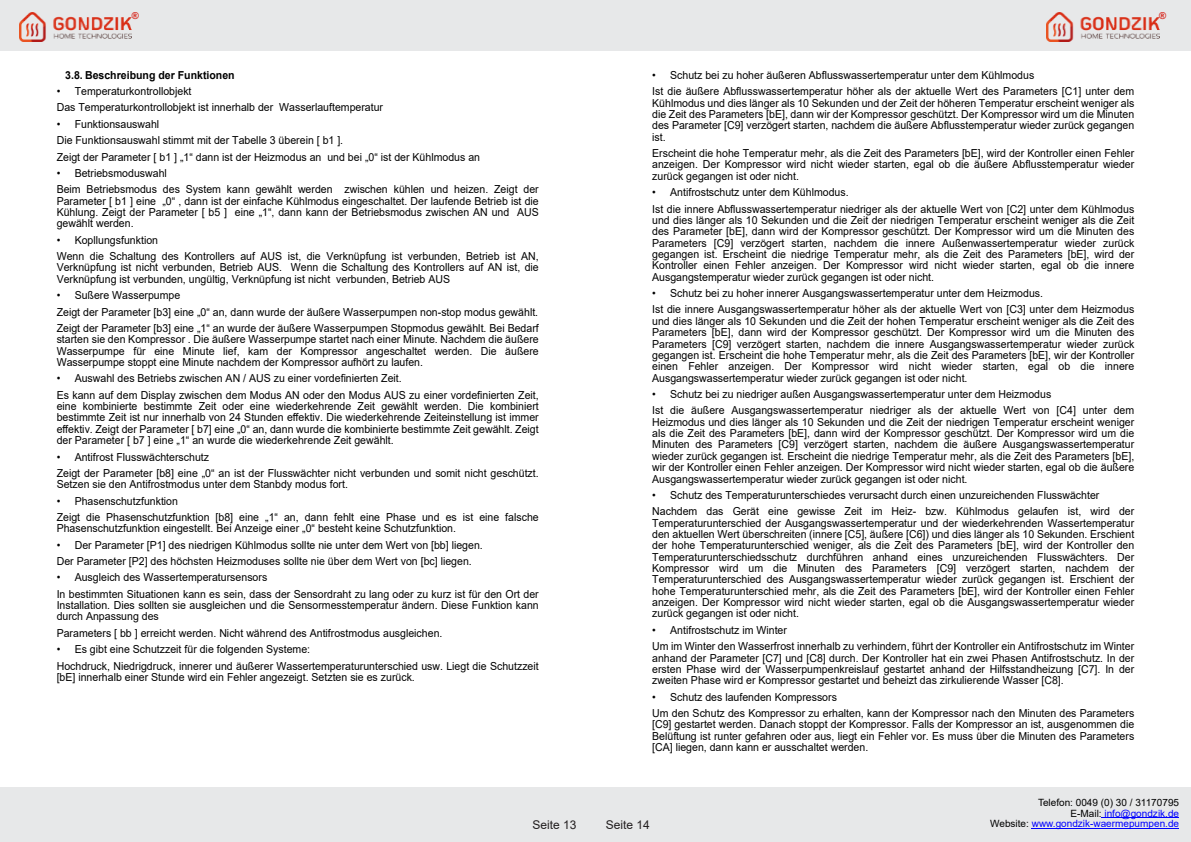
<style>
.page{position:relative;width:1191px;height:842px;background:#fff}
.page>*{position:absolute;margin:0;border:0;box-sizing:border-box;transform-origin:0 0}
.t1{font:12px "Arial";color:#231f20}
.t2{font:11px/11.4px "Arial";color:#000;scale:.96 1}
.t3{font:700 11px "Arial";color:#000;scale:.96 1}
.t4{font:10px/10.3px "Arial";color:#000;text-align:right}
.t5{font:10px "Arial";color:#00f}
.t6{font:900 9.6px "Arial";color:#d82f26}
.s1{color:#00f}
.s2{color:#000}
</style>
<div class="page">
<div style="left:0;top:0;width:1191px;height:51px;background:#e7e8e9"></div>
<div style="left:0;top:787px;width:1191px;height:55px;background:#e7e8e9"></div>
<hr style="left:1101px;top:817px;width:78px;height:1px;background:#00f">
<hr style="left:1031px;top:828px;width:148px;height:1px;background:#00f">
<img style="left:20px;top:12px;width:112px;height:30px">
<img style="left:1047px;top:12px;width:112px;height:30px">
<p class="t6" style="left:132px;top:12px;width:9px">®</p>
<p class="t6" style="left:1158px;top:12px;width:9px">®</p>
<p class="t3" style="left:65px;top:71px;width:178px">3.8. Beschreibung der Funktionen</p>
<p class="t2" style="left:57px;top:84px;width:341px;line-height:16.4px">• Temperaturkontrollobjekt<br>Das Temperaturkontrollobjekt ist innerhalb der Wasserlauftemperatur</p>
<p class="t2" style="left:57px;top:117px;width:442px;line-height:16.4px">• Funktionsauswahl<br>Die Funktionsauswahl stimmt mit der Tabelle 3 überein [ b1 ].<br>Zeigt der Parameter [ b1 ] „1“ dann ist der Heizmodus an und bei „0“ ist der Kühlmodus an</p>
<p class="t2" style="left:57px;top:166px;width:503px;line-height:16.4px">• Betriebsmoduswahl<br>Beim Betriebsmodus des System kann gewählt werden zwischen kühlen und heizen. Zeigt der</p>
<p class="t2" style="left:57px;top:196px;width:503px;text-align:justify">Parameter [ b1 ] eine „0“ , dann ist der einfache Kühlmodus eingeschaltet. Der laufende Betrieb ist die Kühlung. Zeigt der Parameter [ b5 ] eine „1“, dann kann der Betriebsmodus zwischen AN und AUS gewählt werden.</p>
<p class="t2" style="left:57px;top:233px;width:503px;line-height:16.4px">• Kopllungsfunktion<br>Wenn die Schaltung des Kontrollers auf AUS ist, die Verknüpfung ist verbunden, Betrieb ist AN,</p>
<p class="t2" style="left:57px;top:263px;width:503px">Verknüpfung ist nicht verbunden, Betrieb AUS. Wenn die Schaltung des Kontrollers auf AN ist, die<br>Verknüpfung ist verbunden, ungültig, Verknüpfung ist nicht verbunden, Betrieb AUS</p>
<p class="t2" style="left:57px;top:288px;width:503px;line-height:16.4px">• Sußere Wasserpumpe<br>Zeigt der Parameter [b3] eine „0“ an, dann wurde der äußere Wasserpumpen non-stop modus gewählt.<br>Zeigt der Parameter [b3] eine „1“ an wurde der äußere Wasserpumpen Stopmodus gewählt. Bei Bedarf</p>
<p class="t2" style="left:57px;top:335px;width:503px;text-align:justify">starten sie den Kompressor . Die äußere Wasserpumpe startet nach einer Minute. Nachdem die äußere Wasserpumpe für eine Minute lief, kam der Kompressor angeschaltet werden. Die äußere Wasserpumpe stoppt eine Minute nachdem der Kompressor aufhört zu laufen.</p>
<p class="t2" style="left:57px;top:371px;width:503px;line-height:16.4px">• Auswahl des Betriebs zwischen AN / AUS zu einer vordefinierten Zeit.<br>Es kann auf dem Display zwischen dem Modus AN oder den Modus AUS zu einer vordefinierten Zeit,</p>
<p class="t2" style="left:57px;top:401px;width:503px;text-align:justify">eine kombinierte bestimmte Zeit oder eine wiederkehrende Zeit gewählt werden. Die kombiniert bestimmte Zeit ist nur innerhalb von 24 Stunden effektiv. Die wiederkehrende Zeiteinstellung ist immer effektiv. Zeigt der Parameter [ b7] eine „0“ an, dann wurde die kombinierte bestimmte Zeit gewählt. Zeigt der Parameter [ b7 ] eine „1“ an wurde die wiederkehrende Zeit gewählt.</p>
<p class="t2" style="left:57px;top:449px;width:503px;line-height:16.4px">• Antifrost Flusswächterschutz<br>Zeigt der Parameter [b8] eine „0“ an ist der Flusswächter nicht verbunden und somit nicht geschützt.</p>
<p class="t2" style="left:57px;top:480px;width:305px">Setzen sie den Antifrostmodus unter dem Stanbdy modus fort.</p>
<p class="t2" style="left:57px;top:493px;width:503px;line-height:16.4px">• Phasenschutzfunktion<br>Zeigt die Phasenschutzfunktion [b8] eine „1“ an, dann fehlt eine Phase und es ist eine falsche</p>
<p class="t2" style="left:57px;top:524px;width:417px">Phasenschutzfunktion eingestellt. Bei Anzeige einer „0“ besteht keine Schutzfunktion.</p>
<p class="t2" style="left:57px;top:538px;width:445px;line-height:16.4px">• Der Parameter [P1] des niedrigen Kühlmodus sollte nie unter dem Wert von [bb] liegen.<br>Der Parameter [P2] des höchsten Heizmoduses sollte nie über dem Wert von [bc] liegen.</p>
<p class="t2" style="left:57px;top:570px;width:503px;line-height:16.4px">• Ausgleich des Wassertemperatursensors<br>In bestimmten Situationen kann es sein, dass der Sensordraht zu lang oder zu kurz ist für den Ort der</p>
<p class="t2" style="left:57px;top:601px;width:503px">Installation. Dies sollten sie ausgleichen und die Sensormesstemperatur ändern. Diese Funktion kann durch Anpassung des</p>
<p class="t2" style="left:57px;top:628px;width:403px">Parameters [ bb ] erreicht werden. Nicht während des Antifrostmodus ausgleichen.</p>
<p class="t2" style="left:57px;top:642px;width:503px;line-height:16.4px">• Es gibt eine Schutzzeit für die folgenden Systeme:<br>Hochdruck, Niedrigdruck, innerer und äußerer Wassertemperaturunterschied usw. Liegt die Schutzzeit</p>
<p class="t2" style="left:57px;top:672px;width:374px">[bE] innerhalb einer Stunde wird ein Fehler angezeigt. Setzten sie es zurück.</p>
<p class="t2" style="left:652px;top:68px;width:503px;line-height:16.4px">• Schutz bei zu hoher äußeren Abflusswassertemperatur unter dem Kühlmodus<br>Ist die äußere Abflusswassertemperatur höher als der aktuelle Wert des Parameters [C1] unter dem</p>
<p class="t2" style="left:652px;top:98px;width:503px;text-align:justify">Kühlmodus und dies länger als 10 Sekunden und der Zeit der höheren Temperatur erscheint weniger als die Zeit des Parameters [bE], dann wir der Kompressor geschützt. Der Kompressor wird um die Minuten des Parameter [C9] verzögert starten, nachdem die äußere Abflusstemperatur wieder zurück gegangen ist.</p>
<p class="t2" style="left:652px;top:149px;width:503px;text-align:justify">Erscheint die hohe Temperatur mehr, als die Zeit des Parameters [bE], wird der Kontroller einen Fehler anzeigen. Der Kompressor wird nicht wieder starten, egal ob die äußere Abflusstemperatur wieder zurück gegangen ist oder nicht.</p>
<p class="t2" style="left:652px;top:185px;width:503px;line-height:16.4px">• Antifrostschutz unter dem Kühlmodus.<br>Ist die innere Abflusswassertemperatur niedriger als der aktuelle Wert von [C2] unter dem Kühlmodus</p>
<p class="t2" style="left:652px;top:215px;width:503px;text-align:justify">und dies länger als 10 Sekunden und die Zeit der niedrigen Temperatur erscheint weniger als die Zeit des Parameter [bE], dann wird der Kompressor geschützt. Der Kompressor wird um die Minuten des Parameters [C9] verzögert starten, nachdem die innere Außenwassertemperatur wieder zurück gegangen ist. Erscheint die niedrige Temperatur mehr, als die Zeit des Parameters [bE], wird der Kontroller einen Fehler anzeigen. Der Kompressor wird nicht wieder starten, egal ob die innere Ausgangstemperatur wieder zurück gegangen ist oder nicht.</p>
<p class="t2" style="left:652px;top:286px;width:503px;line-height:16.4px">• Schutz bei zu hoher innerer Ausgangswassertemperatur unter dem Heizmodus.<br>Ist die innere Ausgangswassertemperatur höher als der aktuelle Wert von [C3] unter dem Heizmodus</p>
<p class="t2" style="left:652px;top:316px;width:503px;text-align:justify">und dies länger als 10 Sekunden und die Zeit der hohen Temperatur erscheint weniger als die Zeit des Parameters [bE], dann wird der Kompressor geschützt. Der Kompressor wird um die Minuten des Parameters [C9] verzögert starten, nachdem die innere Ausgangswassertemperatur wieder zurück gegangen ist. Erscheint die hohe Temperatur mehr, als die Zeit des Parameters [bE], wir der Kontroller einen Fehler anzeigen. Der Kompressor wird nicht wieder starten, egal ob die innere Ausgangswassertemperatur wieder zurück gegangen ist oder nicht.</p>
<p class="t2" style="left:652px;top:387px;width:503px;line-height:16.4px">• Schutz bei zu niedriger außen Ausgangswassertemperatur unter dem Heizmodus<br>Ist die äußere Ausgangswassertemperatur niedriger als der aktuelle Wert von [C4] unter dem</p>
<p class="t2" style="left:652px;top:417px;width:503px;text-align:justify">Heizmodus und dies länger als 10 Sekunden und die Zeit der niedrigen Temperatur erscheint weniger als die Zeit des Parameters [bE], dann wird der Kompressor geschützt. Der Kompressor wird um die Minuten des Parameters [C9] verzögert starten, nachdem die äußere Ausgangswassertemperatur wieder zurück gegangen ist. Erscheint die niedrige Temperatur mehr, als die Zeit des Parameters [bE], wir der Kontroller einen Fehler anzeigen. Der Kompressor wird nicht wieder starten, egal ob die äußere Ausgangswassertemperatur wieder zurück gegangen ist oder nicht.</p>
<p class="t2" style="left:652px;top:488px;width:503px;line-height:16.4px">• Schutz des Temperaturunterschiedes verursacht durch einen unzureichenden Flusswächter<br>Nachdem das Gerät eine gewisse Zeit im Heiz- bzw. Kühlmodus gelaufen ist, wird der</p>
<p class="t2" style="left:652px;top:518px;width:503px;text-align:justify">Temperaturunterschied der Ausgangswassertemperatur und der wiederkehrenden Wassertemperatur den aktuellen Wert überschreiten (innere [C5], äußere [C6]) und dies länger als 10 Sekunden. Erschient der hohe Temperaturunterschied weniger, als die Zeit des Parameters [bE], wird der Kontroller den Temperaturunterschiedsschutz durchführen anhand eines unzureichenden Flusswächters. Der Kompressor wird um die Minuten des Parameters [C9] verzögert starten, nachdem der Temperaturunterschied des Ausgangswassertemperatur wieder zurück gegangen ist. Erschient der hohe Temperaturunterschied mehr, als die Zeit des Parameters [bE], wird der Kontroller einen Fehler anzeigen. Der Kompressor wird nicht wieder starten, egal ob die Ausgangswassertemperatur wieder zurück gegangen ist oder nicht.</p>
<p class="t2" style="left:652px;top:623px;width:503px;line-height:16.4px">• Antifrostschutz im Winter<br>Um im Winter den Wasserfrost innerhalb zu verhindern, führt der Kontroller ein Antifrostschutz im Winter</p>
<p class="t2" style="left:652px;top:653px;width:503px;text-align:justify">anhand der Parameter [C7] und [C8] durch. Der Kontroller hat ein zwei Phasen Antifrostschutz. In der ersten Phase wird der Wasserpumpenkreislauf gestartet anhand der Hilfsstandheizung [C7]. In der zweiten Phase wird er Kompressor gestartet und beheizt das zirkulierende Wasser [C8].</p>
<p class="t2" style="left:652px;top:690px;width:503px;line-height:16.4px">• Schutz des laufenden Kompressors<br>Um den Schutz des Kompressor zu erhalten, kann der Kompressor nach den Minuten des Parameters</p>
<p class="t2" style="left:652px;top:720px;width:503px;text-align:justify">[C9] gestartet werden. Danach stoppt der Kompressor. Falls der Kompressor an ist, ausgenommen die Belüftung ist runter gefahren oder aus, liegt ein Fehler vor. Es muss über die Minuten des Parameters [CA] liegen, dann kann er ausschaltet werden.</p>
<p class="t1" style="left:532px;top:820px;width:46px">Seite 13</p>
<p class="t4" style="left:1038px;top:798px;width:143px">Telefon: 0049 (0) 30 / 31170795<br>E-Mail: <span class="s1">info@gondzik.de</span></p>
<p class="t1" style="left:605px;top:820px;width:46px">Seite 14</p>
<p class="t5" style="left:990px;top:819px;width:190px"><span class="s2">Website:</span> www.gondzik-waermepumpen.de</p>
</div>
